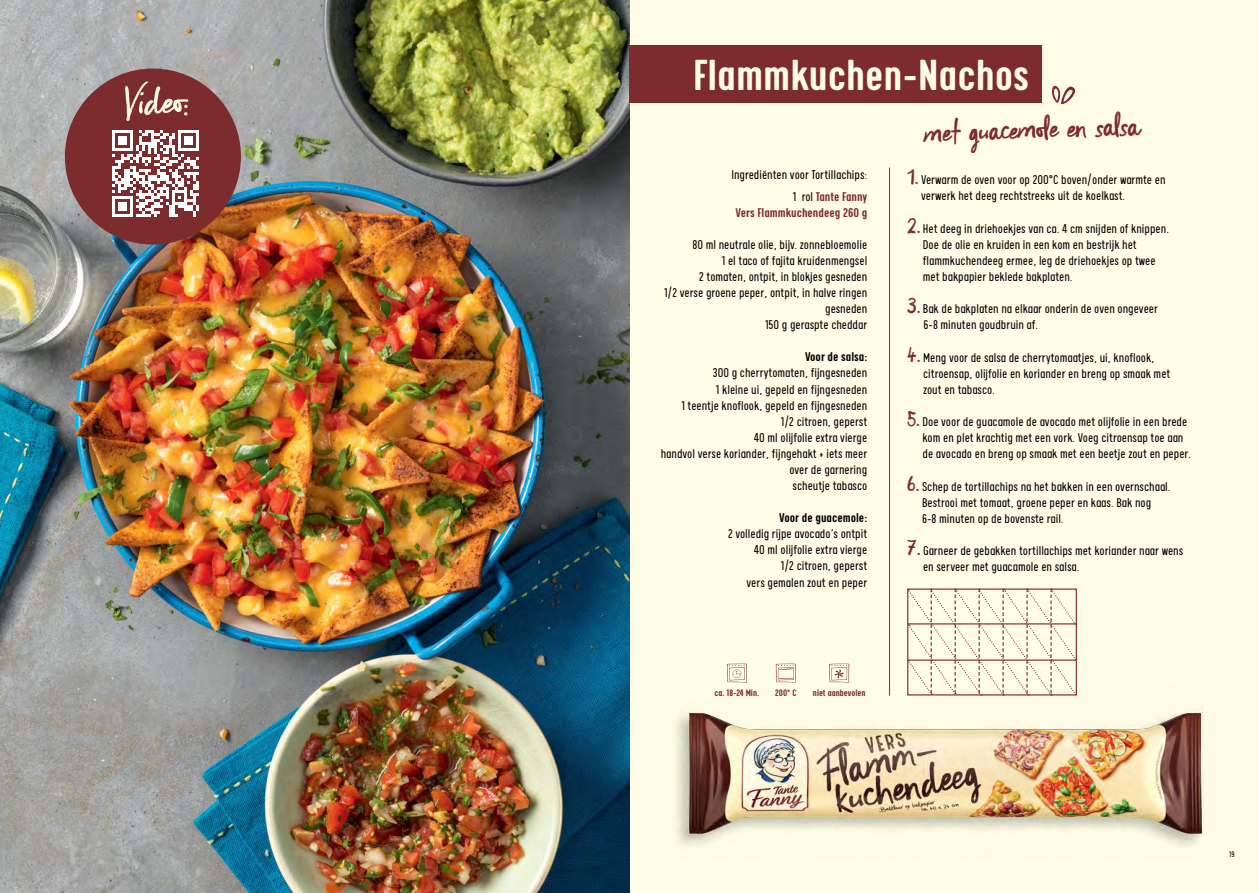
<style>
.page{position:relative;width:1259px;height:893px;background:#fff}
.page>*{position:absolute;margin:0;border:0;box-sizing:border-box;transform-origin:0 0}
.t1{font:58.2px "outbound";color:#fffde7}
.t2{font:500 48.9px "Calps Slim";color:#fffde7}
.t3{font:45.6px "outbound";color:#7d2c2d}
.t4{font:39.15px "outbound";color:#7d2c2d}
.t5{font:300 14.25px/16px "Calps Slim";color:#000}
.t6{font:500 14.25px/16px "Calps Slim";color:#7d2c2d;text-align:right}
.t7{font:500 14.25px "Calps Slim";color:#000}
.t8{font:500 10.5px "Calps Slim";color:#7d2c2d}
.t9{font:300 9px "Calps Slim";color:#000}
.s1{font-weight:300;color:#000}
</style>
<div class="page">
<div style="left:618px;top:0;width:641px;height:893px;background:#fffde7"></div>
<img style="left:0;top:0;width:629px;height:893px">
<div style="left:65px;top:69px;width:176px;height:176px;background:#7d2c2d;border-radius:50%"></div>
<div style="left:629px;top:45px;width:412px;height:58px;background:#7d2c2d"></div>
<hr style="left:889px;top:167px;width:1px;height:529px;background:#7d2c2d">
<svg style="left:775px;top:664px;width:21px;height:19px"></svg>
<svg style="left:727px;top:664px;width:20px;height:19px"></svg>
<svg style="left:829px;top:664px;width:20px;height:19px"></svg>
<svg style="left:1052px;top:85px;width:24px;height:20px"></svg>
<hr style="left:907px;top:659px;width:170px;height:2px;background:#7d2c2d">
<hr style="left:907px;top:623px;width:170px;height:1px;background:#7d2c2d">
<svg style="left:907px;top:588px;width:169px;height:99px"></svg>
<img style="left:676px;top:687px;width:528px;height:159px">
<svg style="left:112px;top:130px;width:87px;height:87px"></svg>
<h1 class="t1" style="left:125px;top:72px;width:65px">Video:</h1>
<h2 class="t2" style="left:693px;top:47px;width:337px">Flammkuchen-Nachos</h2>
<p class="t5" style="left:731px;top:166px;width:137px">Ingrediënten voor Tortillachips:</p>
<p class="t6" style="left:735px;top:188px;width:133px"><span class="s1">1 rol</span> Tante Fanny<br>Vers Flammkuchendeeg 260 g</p>
<p class="t5" style="left:664px;top:236px;width:205px;text-align:right">80 ml neutrale olie, bijv. zonnebloemolie<br>1 el taco of fajita kruidenmengsel<br>2 tomaten, ontpit, in blokjes gesneden<br>1/2 verse groene peper, ontpit, in halve ringen gesneden<br>150 g geraspte cheddar</p>
<p class="t7" style="left:805px;top:349px;width:64px">Voor de salsa:</p>
<p class="t5" style="left:661px;top:364px;width:208px;text-align:right">300 g cherrytomaten, fijngesneden<br>1 kleine ui, gepeld en fijngesneden<br>1 teentje knoflook, gepeld en fijngesneden<br>1/2 citroen, geperst<br>40 ml olijfolie extra vierge<br>handvol verse koriander, fijngehakt + iets meer over de garnering<br>scheutje tabasco</p>
<p class="t7" style="left:779px;top:510px;width:89px">Voor de guacemole:</p>
<p class="t5" style="left:728px;top:525px;width:141px;text-align:right">2 volledig rijpe avocado‘s ontpit<br>40 ml olijfolie extra vierge<br>1/2 citroen, geperst<br>vers gemalen zout en peper</p>
<p class="t8" style="left:714px;top:686px;width:46px">ca. 18-24 Min.</p>
<p class="t8" style="left:775px;top:686px;width:23px">200° C</p>
<p class="t8" style="left:813px;top:686px;width:54px">niet aanbevolen</p>
<h3 class="t3" style="left:922px;top:110px;width:218px;rotate:-2deg">met guacemole en salsa</h3>
<h3 class="t4" style="left:907px;top:155px;width:13px">1.</h3>
<p class="t5" style="left:921px;top:171px;width:246px">Verwarm de oven voor op 200°C boven/onder warmte en verwerk het deeg rechtstreeks uit de koelkast.</p>
<h3 class="t4" style="left:907px;top:203px;width:15px">2.</h3>
<p class="t5" style="left:923px;top:220px;width:248px">Het deeg in driehoekjes van ca. 4 cm snijden of knippen.<br>Doe de olie en kruiden in een kom en bestrijk het flammkuchendeeg ermee, leg de driehoekjes op twee met bakpapier beklede bakplaten.</p>
<h3 class="t4" style="left:907px;top:284px;width:15px">3.</h3>
<p class="t5" style="left:923px;top:300px;width:237px">Bak de bakplaten na elkaar onderin de oven ongeveer<br>6-8 minuten goudbruin af.</p>
<h3 class="t4" style="left:907px;top:332px;width:15px">4.</h3>
<p class="t5" style="left:923px;top:349px;width:249px">Meng voor de salsa de cherrytomaatjes, ui, knoflook, citroensap, olijfolie en koriander en breng op smaak met zout en tabasco.</p>
<h3 class="t4" style="left:907px;top:397px;width:14px">5.</h3>
<p class="t5" style="left:922px;top:413px;width:270px">Doe voor de guacamole de avocado met olijfolie in een brede kom en plet krachtig met een vork. Voeg citroensap toe aan de avocado en breng op smaak met een beetje zout en peper.</p>
<h3 class="t4" style="left:907px;top:461px;width:14px">6.</h3>
<p class="t5" style="left:922px;top:478px;width:250px">Schep de tortillachips na het bakken in een overnschaal.<br>Bestrooi met tomaat, groene peper en kaas. Bak nog<br>6-8 minuten op de bovenste rail.</p>
<h3 class="t4" style="left:907px;top:526px;width:15px">7.</h3>
<p class="t5" style="left:923px;top:542px;width:262px">Garneer de gebakken tortillachips met koriander naar wens en serveer met guacamole en salsa.</p>
<p class="t9" style="left:1229px;top:849px;width:7px">19</p>
</div>
